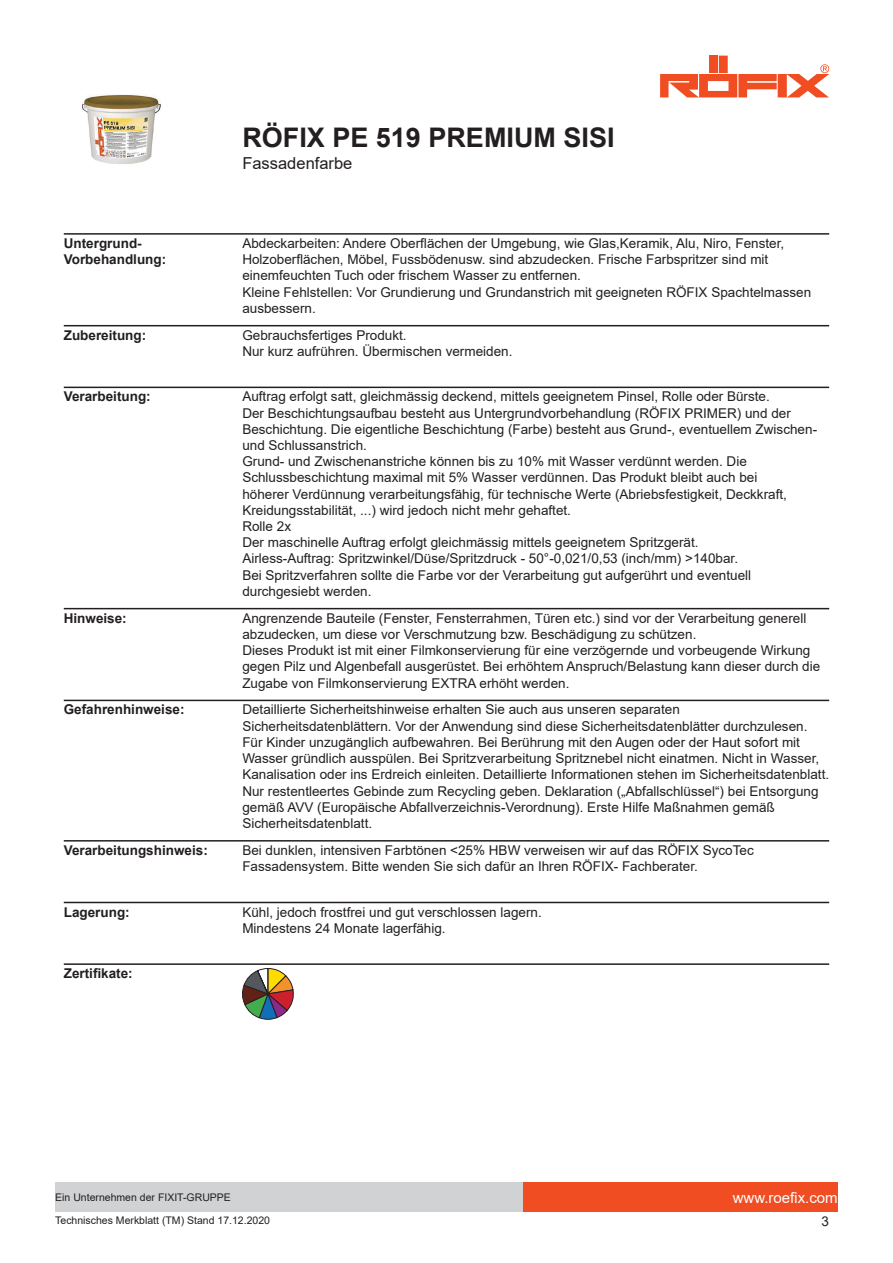
<style>
.page{position:relative;width:893px;height:1263px;background:#fff}
.page>*{position:absolute;margin:0;border:0;box-sizing:border-box;transform-origin:0 0}
.t1{font:700 27px "Arial";color:#231f20}
.t2{font:16.5px "Arial";color:#231f20}
.t3{font:15px "Arial";color:#fff}
.t4{font:13.5px/16.2px "Arial";color:#231f20}
.t5{font:700 13.5px/16.2px "Arial";color:#231f20}
.t6{font:10.5px "Arial";color:#231f20}
</style>
<div class="page">
<img style="left:82px;top:94px;width:79px;height:70px">
<div style="left:719px;top:56px;width:9px;height:17px;background:#f04d22"></div>
<div style="left:709px;top:56px;width:9px;height:17px;background:#f04d22"></div>
<svg style="left:660px;top:64px;width:169px;height:33px"></svg>
<div style="left:523px;top:1182px;width:315px;height:30px;background:#f04d22"></div>
<div style="left:55px;top:1182px;width:468px;height:30px;background:#d1d2d4"></div>
<hr style="left:64px;top:233px;width:765px;height:2px;background:#231f20">
<hr style="left:64px;top:325px;width:765px;height:1px;background:#231f20">
<hr style="left:64px;top:387px;width:765px;height:1px;background:#231f20">
<hr style="left:64px;top:608px;width:765px;height:1px;background:#231f20">
<hr style="left:64px;top:700px;width:765px;height:1px;background:#231f20">
<hr style="left:64px;top:840px;width:765px;height:1px;background:#231f20">
<hr style="left:64px;top:902px;width:765px;height:1px;background:#231f20">
<hr style="left:64px;top:963px;width:765px;height:2px;background:#231f20">
<svg style="left:242px;top:968px;width:51px;height:51px"></svg>
<h1 class="t1" style="left:242px;top:119px;width:374px">RÖFIX PE 519 PREMIUM SISI</h1>
<p class="t2" style="left:242px;top:152px;width:112px">Fassadenfarbe</p>
<p class="t5" style="left:64px;top:235px;width:104px">Untergrund-<br>Vorbehandlung:</p>
<p class="t4" style="left:242px;top:235px;width:570px">Abdeckarbeiten: Andere Oberflächen der Umgebung, wie Glas,Keramik, Alu, Niro, Fenster, Holzoberflächen, Möbel, Fussbödenusw. sind abzudecken. Frische Farbspritzer sind mit einemfeuchten Tuch oder frischem Wasser zu entfernen.<br>Kleine Fehlstellen: Vor Grundierung und Grundanstrich mit geeigneten RÖFIX Spachtelmassen ausbessern.</p>
<p class="t5" style="left:64px;top:327px;width:84px">Zubereitung:</p>
<p class="t4" style="left:242px;top:327px;width:272px">Gebrauchsfertiges Produkt.<br>Nur kurz aufrühren. Übermischen vermeiden.</p>
<p class="t5" style="left:64px;top:389px;width:89px">Verarbeitung:</p>
<p class="t4" style="left:242px;top:388px;width:576px">Auftrag erfolgt satt, gleichmässig deckend, mittels geeignetem Pinsel, Rolle oder Bürste.<br>Der Beschichtungsaufbau besteht aus Untergrundvorbehandlung (RÖFIX PRIMER) und der Beschichtung. Die eigentliche Beschichtung (Farbe) besteht aus Grund-, eventuellem Zwischen&shy;und Schlussanstrich.<br>Grund- und Zwischenanstriche können bis zu 10% mit Wasser verdünnt werden. Die Schlussbeschichtung maximal mit 5% Wasser verdünnen. Das Produkt bleibt auch bei<br>höherer Verdünnung verarbeitungsfähig, für technische Werte (Abriebsfestigkeit, Deckkraft, Kreidungsstabilität, ...) wird jedoch nicht mehr gehaftet.<br>Rolle 2x<br>Der maschinelle Auftrag erfolgt gleichmässig mittels geeignetem Spritzgerät.<br>Airless-Auftrag: Spritzwinkel/Düse/Spritzdruck - 50°-0,021/0,53 (inch/mm) &gt;140bar.<br>Bei Spritzverfahren sollte die Farbe vor der Verarbeitung gut aufgerührt und eventuell durchgesiebt werden.</p>
<p class="t5" style="left:64px;top:610px;width:65px">Hinweise:</p>
<p class="t4" style="left:242px;top:610px;width:579px">Angrenzende Bauteile (Fenster, Fensterrahmen, Türen etc.) sind vor der Verarbeitung generell abzudecken, um diese vor Verschmutzung bzw. Beschädigung zu schützen.<br>Dieses Produkt ist mit einer Filmkonservierung für eine verzögernde und vorbeugende Wirkung gegen Pilz und Algenbefall ausgerüstet. Bei erhöhtem Anspruch/Belastung kann dieser durch die Zugabe von Filmkonservierung EXTRA erhöht werden.</p>
<p class="t5" style="left:64px;top:702px;width:122px">Gefahrenhinweise:</p>
<p class="t4" style="left:242px;top:701px;width:588px">Detaillierte Sicherheitshinweise erhalten Sie auch aus unseren separaten Sicherheitsdatenblättern. Vor der Anwendung sind diese Sicherheitsdatenblätter durchzulesen.<br>Für Kinder unzugänglich aufbewahren. Bei Berührung mit den Augen oder der Haut sofort mit Wasser gründlich ausspülen. Bei Spritzverarbeitung Spritznebel nicht einatmen. Nicht in Wasser, Kanalisation oder ins Erdreich einleiten. Detaillierte Informationen stehen im Sicherheitsdatenblatt.<br>Nur restentleertes Gebinde zum Recycling geben. Deklaration („Abfallschlüssel“) bei Entsorgung gemäß AVV (Europäische Abfallverzeichnis-Verordnung). Erste Hilfe Maßnahmen gemäß Sicherheitsdatenblatt.</p>
<p class="t5" style="left:64px;top:842px;width:146px">Verarbeitungshinweis:</p>
<p class="t4" style="left:242px;top:842px;width:513px">Bei dunklen, intensiven Farbtönen &lt;25% HBW verweisen wir auf das RÖFIX SycoTec<br>Fassadensystem. Bitte wenden Sie sich dafür an Ihren RÖFIX- Fachberater.</p>
<p class="t5" style="left:64px;top:904px;width:68px">Lagerung:</p>
<p class="t4" style="left:242px;top:904px;width:301px">Kühl, jedoch frostfrei und gut verschlossen lagern.<br>Mindestens 24 Monate lagerfähig.</p>
<p class="t5" style="left:64px;top:965px;width:71px">Zertifikate:</p>
<p class="t6" style="left:55px;top:1190px;width:177px">Ein Unternehmen der FIXIT-GRUPPE</p>
<p class="t3" style="left:733px;top:1187px;width:107px">www.roefix.com</p>
<p class="t6" style="left:55px;top:1213px;width:216px">Technisches Merkblatt (TM) Stand 17.12.2020</p>
<p class="t4" style="left:821px;top:1213px;width:9px">3</p>
</div>
